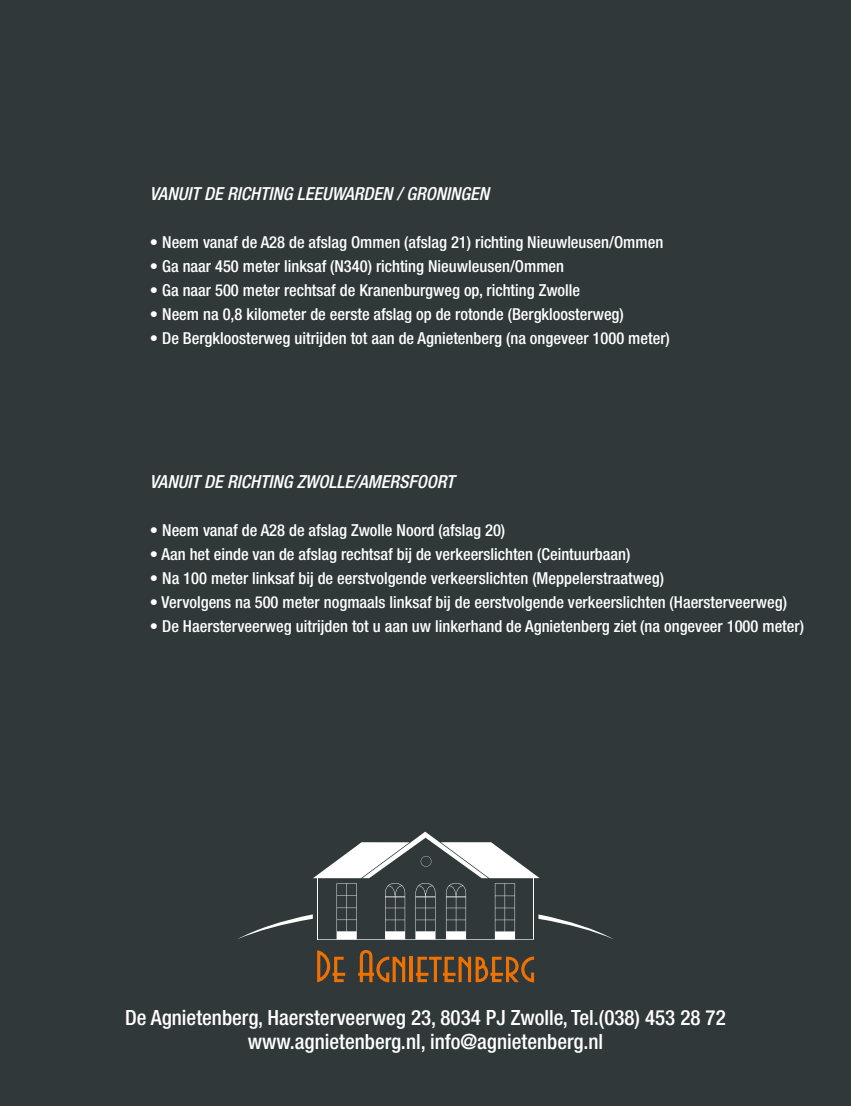
<style>
.page{position:relative;width:851px;height:1106px;background:#fff}
.page>*{position:absolute;margin:0;border:0;box-sizing:border-box;transform-origin:0 0}
.t1{font:500 condensed 21px/24px "Helvetica Neue LT Std";color:#fff;text-align:center}
.t2{font:italic 500 condensed 18px "Helvetica Neue LT Std";color:#fff}
.t3{font:500 condensed 16.5px "Helvetica Neue LT Std";color:#fff}
</style>
<div class="page">
<div style="left:0;top:0;width:850px;height:1106px;background:#303839"></div>
<hr style="left:317px;top:939px;width:217px;height:1px;background:#fff">
<svg style="left:317px;top:950px;width:28px;height:32px"></svg>
<svg style="left:358px;top:950px;width:47px;height:32px"></svg>
<hr style="left:409px;top:956px;width:4px;height:26px;background:#ee7203">
<svg style="left:416px;top:956px;width:118px;height:26px"></svg>
<svg style="left:238px;top:831px;width:375px;height:108px"></svg>
<p class="t2" style="left:150px;top:183px;width:341px">VANUIT DE RICHTING LEEUWARDEN / GRONINGEN</p>
<p class="t3" style="left:150px;top:232px;width:514px">• Neem vanaf de A28 de afslag Ommen (afslag 21) richting Nieuwleusen/Ommen</p>
<p class="t3" style="left:150px;top:256px;width:415px">• Ga naar 450 meter linksaf (N340) richting Nieuwleusen/Ommen</p>
<p class="t3" style="left:150px;top:280px;width:431px">• Ga naar 500 meter rechtsaf de Kranenburgweg op, richting Zwolle</p>
<p class="t3" style="left:150px;top:304px;width:475px">• Neem na 0,8 kilometer de eerste afslag op de rotonde (Bergkloosterweg)</p>
<p class="t3" style="left:150px;top:328px;width:521px">• De Bergkloosterweg uitrijden tot aan de Agnietenberg (na ongeveer 1000 meter)</p>
<p class="t2" style="left:150px;top:471px;width:306px">VANUIT DE RICHTING ZWOLLE/AMERSFOORT</p>
<p class="t3" style="left:150px;top:520px;width:356px">• Neem vanaf de A28 de afslag Zwolle Noord (afslag 20)</p>
<p class="t3" style="left:150px;top:544px;width:482px">• Aan het einde van de afslag rechtsaf bij de verkeerslichten (Ceintuurbaan)</p>
<p class="t3" style="left:150px;top:568px;width:515px">• Na 100 meter linksaf bij de eerstvolgende verkeerslichten (Meppelerstraatweg)</p>
<p class="t3" style="left:150px;top:592px;width:638px">• Vervolgens na 500 meter nogmaals linksaf bij de eerstvolgende verkeerslichten (Haersterveerweg)</p>
<p class="t3" style="left:150px;top:616px;width:655px">• De Haersterveerweg uitrijden tot u aan uw linkerhand de Agnietenberg ziet (na ongeveer 1000 meter)</p>
<p class="t1" style="left:125px;top:1005px;width:602px">De Agnietenberg, Haersterveerweg 23, 8034 PJ Zwolle, Tel.(038) 453 28 72 www.agnietenberg.nl, info@agnietenberg.nl</p>
</div>
